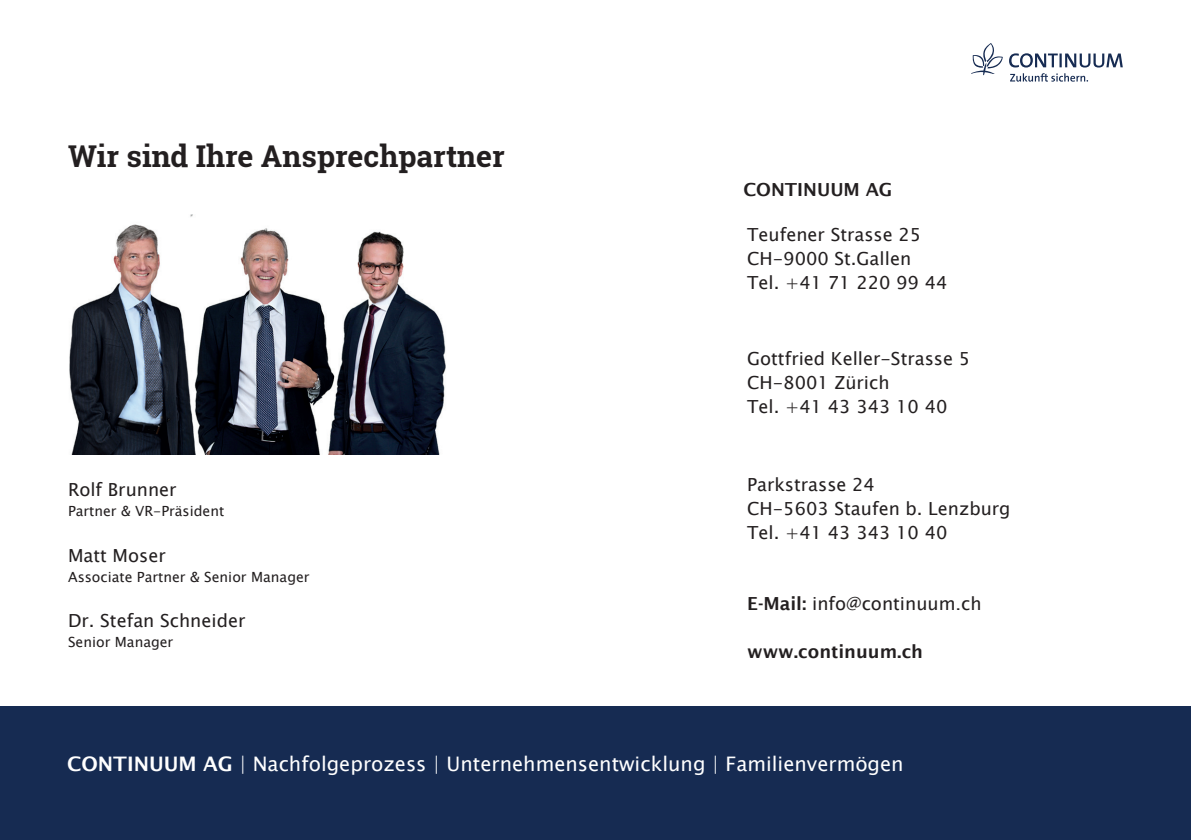
<style>
.page{position:relative;width:1191px;height:840px;background:#fff}
.page>*{position:absolute;margin:0;border:0;box-sizing:border-box;transform-origin:0 0}
.t1{font:700 30px "Roboto Slab";color:#231f20}
.t2{font:20px "Lucida Sans Unicode";color:#fff}
.t3{font:18px/24px "Lucida Sans Unicode";color:#231f20}
.t4{font:600 18px "Lucida Sans";color:#231f20}
.t5{font:18px "Lucida Sans";color:#231f20}
.t6{font:14px "Lucida Sans Unicode";color:#231f20}
.s1{font-weight:600}
.s2{font-family:"Lucida Sans";font-weight:600}
</style>
<div class="page">
<div style="left:0;top:706px;width:1191px;height:133px;background:#162b52"></div>
<img style="left:69px;top:214px;width:377px;height:240px">
<svg style="left:1009px;top:53px;width:113px;height:14px"></svg>
<svg style="left:971px;top:43px;width:31px;height:32px"></svg>
<svg style="left:1010px;top:73px;width:78px;height:9px"></svg>
<h1 class="t1" style="left:68px;top:135px;width:438px">Wir sind Ihre Ansprechpartner</h1>
<p class="t3" style="left:68px;top:477px;width:110px">Rolf Brunner</p>
<p class="t6" style="left:68px;top:499px;width:158px">Partner &amp; VR-Präsident</p>
<p class="t3" style="left:68px;top:543px;width:99px">Matt Moser</p>
<p class="t6" style="left:68px;top:565px;width:243px">Associate Partner &amp; Senior Manager</p>
<p class="t3" style="left:68px;top:608px;width:179px">Dr. Stefan Schneider</p>
<p class="t6" style="left:68px;top:631px;width:107px">Senior Manager</p>
<p class="t4" style="left:743px;top:179px;width:150px">CONTINUUM AG</p>
<p class="t3" style="left:747px;top:222px;width:202px">Teufener Strasse 25<br>CH-9000 St.Gallen<br>Tel. +41 71 220 99 44</p>
<p class="t3" style="left:747px;top:346px;width:224px">Gottfried Keller-Strasse 5<br>CH-8001 Zürich<br>Tel. +41 43 343 10 40</p>
<p class="t3" style="left:747px;top:472px;width:265px">Parkstrasse 24<br>CH-5603 Staufen b. Lenzburg<br>Tel. +41 43 343 10 40</p>
<p class="t5" style="left:747px;top:592px;width:236px"><span class="s1">E-Mail:</span> info@continuum.ch</p>
<p class="t4" style="left:747px;top:640px;width:177px">www.continuum.ch</p>
<p class="t2" style="left:67px;top:747px;width:838px"><span class="s2">CONTINUUM AG</span> | Nachfolgeprozess | Unternehmensentwicklung | Familienvermögen</p>
</div>
